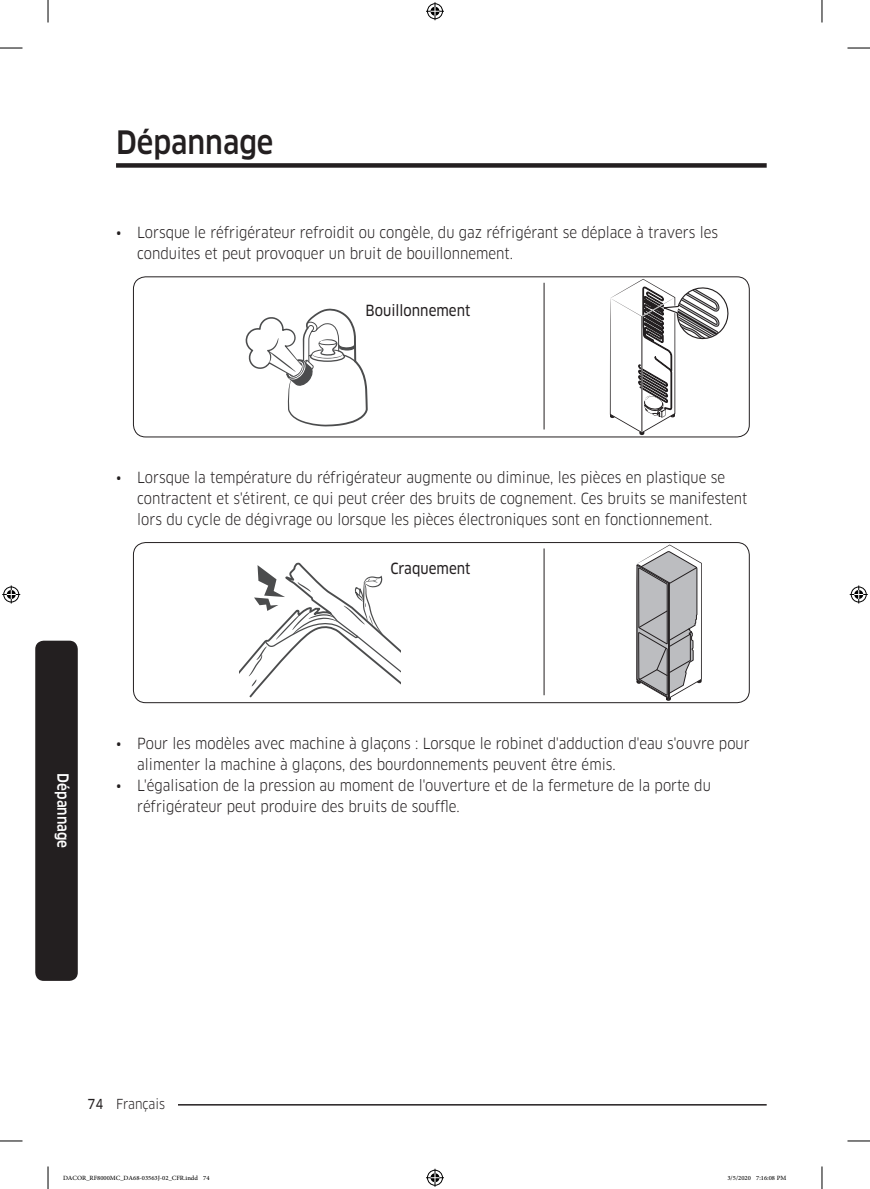
<style>
.page{position:relative;width:870px;height:1189px;background:#fff}
.page>*{position:absolute;margin:0;border:0;box-sizing:border-box;transform-origin:0 0}
.t1{font:500 31.5px "Samsung Clan Pro";color:#231f20;scale:.9 1}
.t2{font:15px/21px "Samsung Clan Pro";color:#231f20;scale:.9 1}
.t3{font:15px "Samsung Clan Pro News";color:#231f20;scale:.9 1}
.t4{font:500 15px "Samsung Clan Pro";color:#fff;scale:.9 1}
.t5{font:13.5px "Samsung Clan Pro";color:#231f20;scale:.9 1}
.t6{font:9px "Adobe Arabic";color:#000}
.s1{font-family:"Samsung Clan Pro News"}
</style>
<div class="page">
<div style="left:116px;top:163px;width:651px;height:5px;background:#231f20"></div>
<hr style="left:116px;top:1104px;width:651px;height:1px;background:#231f20">
<div style="left:103px;top:1096px;width:75px;height:15px;background:#fff"></div>
<div style="left:35px;top:641px;width:43px;height:340px;background:#231f20;border-radius:9px"></div>
<hr style="left:544px;top:283px;width:1px;height:146px;background:#231f20">
<svg style="left:245px;top:308px;width:123px;height:118px"></svg>
<svg style="left:610px;top:279px;width:119px;height:156px"></svg>
<div style="left:133px;top:276px;width:617px;height:161px;border:1px solid #231f20;border-radius:12px"></div>
<hr style="left:544px;top:548px;width:1px;height:147px;background:#231f20">
<svg style="left:240px;top:562px;width:160px;height:136px"></svg>
<svg style="left:636px;top:544px;width:66px;height:157px"></svg>
<div style="left:133px;top:542px;width:617px;height:161px;border:1px solid #231f20;border-radius:12px"></div>
<svg style="left:0;top:48px;width:22px;height:1px"></svg>
<svg style="left:847px;top:48px;width:23px;height:1px"></svg>
<svg style="left:0;top:1141px;width:22px;height:1px"></svg>
<svg style="left:847px;top:1141px;width:23px;height:1px"></svg>
<svg style="left:48px;top:0;width:1px;height:23px"></svg>
<svg style="left:48px;top:1166px;width:1px;height:23px"></svg>
<svg style="left:822px;top:0;width:1px;height:23px"></svg>
<svg style="left:822px;top:1166px;width:1px;height:23px"></svg>
<svg style="left:426px;top:2px;width:18px;height:18px"></svg>
<svg style="left:426px;top:1169px;width:18px;height:18px"></svg>
<svg style="left:2px;top:585px;width:18px;height:18px"></svg>
<svg style="left:850px;top:585px;width:18px;height:18px"></svg>
<h1 class="t1" style="left:116px;top:124px;width:176px">Dépannage</h1>
<p class="t2" style="left:137px;top:222px;width:647px;text-indent:-21px">• Lorsque le réfrigérateur refroidit ou congèle, du gaz réfrigérant se déplace à travers les conduites et peut provoquer un bruit de bouillonnement.</p>
<p class="t3" style="left:365px;top:302px;width:118px">Bouillonnement</p>
<p class="t2" style="left:137px;top:467px;width:679px;text-indent:-21px">• Lorsque la température du réfrigérateur augmente ou diminue, les pièces en plastique se contractent et s'étirent, ce qui peut créer des bruits de cognement. Ces bruits se manifestent lors du cycle de dégivrage ou lorsque les pièces électroniques sont en fonctionnement.</p>
<p class="t3" style="left:390px;top:560px;width:91px">Craquement</p>
<p class="t4" style="left:72px;top:773px;width:85px;rotate:90deg">Dépannage</p>
<p class="t2" style="left:137px;top:733px;width:682px;text-indent:-21px">• Pour les modèles avec machine à glaçons : Lorsque le robinet d'adduction d'eau s'ouvre pour alimenter la machine à glaçons, des bourdonnements peuvent être émis.</p>
<p class="t2" style="left:137px;top:775px;width:639px;text-indent:-21px">• L'égalisation de la pression au moment de l'ouverture et de la fermeture de la porte du réfrigérateur peut produire des bruits de souffle.</p>
<p class="t5" style="left:88px;top:1096px;width:88px"><span class="s1">74</span> Français</p>
<p class="t6" style="left:63px;top:1171px;width:148px">DACOR_RF8000MC_DA68-03563J-02_CFR.indd 74</p>
<p class="t6" style="left:727px;top:1171px;width:61px">3/5/2020 7:16:08 PM</p>
</div>
